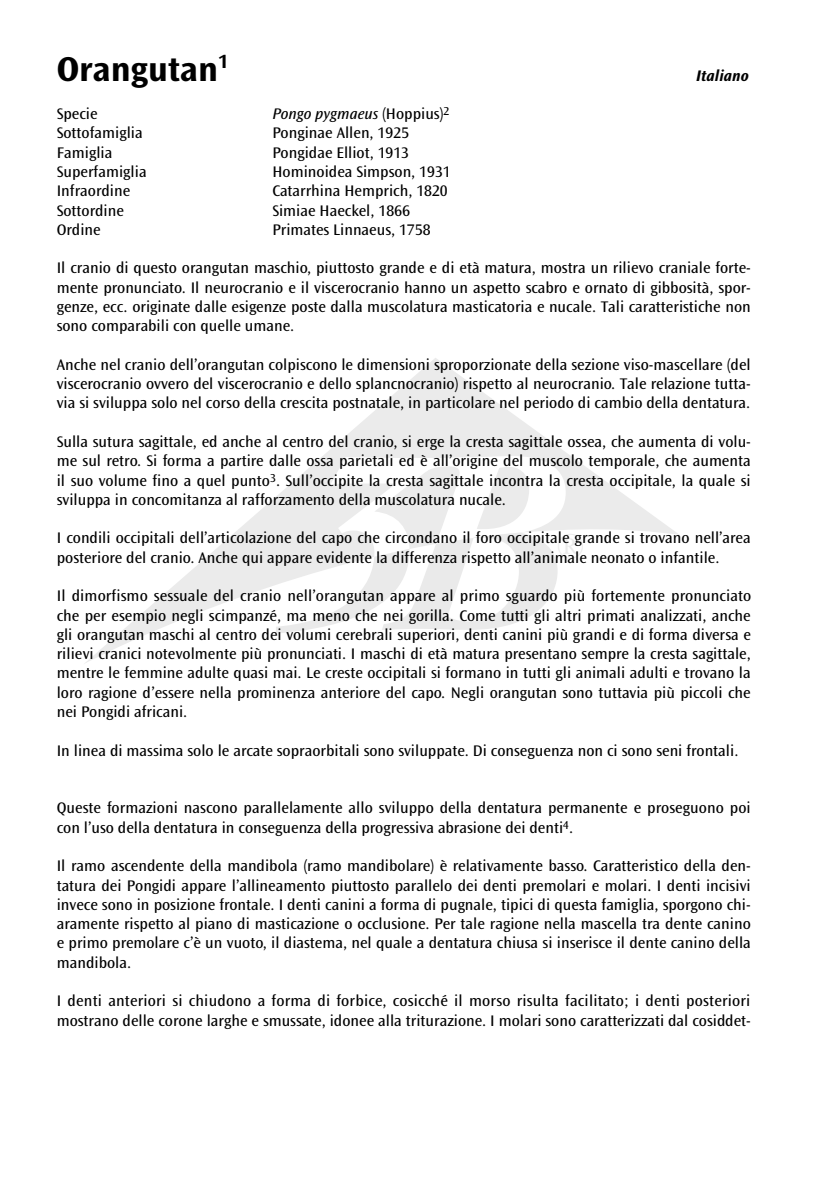
<style>
.page{position:relative;width:836px;height:1191px;background:#fff}
.page>*{position:absolute;margin:0;border:0;box-sizing:border-box;transform-origin:0 0}
.t1{font:36.2px "Perpetua";color:#eaeaea}
.Titel_Linke_Seite{font:700 36px "Ocean Sans";color:#000}
.Fließtext{font:16px/19.2px "Ocean Sans";color:#000;text-align:justify}
.Fließtext-2{font:italic 16px "Ocean Sans";color:#000}
.Sprache_rechts{font:italic 700 16px "Ocean Sans";color:#000}
.s1{font-style:normal}
</style>
<div class="page">
<svg style="left:85px;top:358px;width:594px;height:305px"></svg>
<svg style="left:276px;top:456px;width:289px;height:177px"></svg>
<p class="Titel_Linke_Seite" style="left:57px;top:49px;width:173px">Orangutan<sup>1</sup></p>
<p class="Sprache_rechts" style="left:695px;top:66px;width:54px">Italiano</p>
<p class="Fließtext" style="left:57px;top:104px;width:42px">Specie</p>
<p class="Fließtext-2" style="left:272px;top:105px;width:178px">Pongo pygmaeus <span class="s1">(Hoppius)</span><sup>2</sup></p>
<p class="Fließtext" style="left:57px;top:124px;width:87px">Sottofamiglia</p>
<p class="Fließtext" style="left:272px;top:124px;width:138px">Ponginae Allen, 1925</p>
<p class="Fließtext" style="left:57px;top:143px;width:57px">Famiglia</p>
<p class="Fließtext" style="left:272px;top:143px;width:138px">Pongidae Elliot, 1913</p>
<p class="Fließtext" style="left:57px;top:162px;width:91px">Superfamiglia</p>
<p class="Fließtext" style="left:272px;top:162px;width:180px">Hominoidea Simpson, 1931</p>
<p class="Fließtext" style="left:57px;top:182px;width:75px">Infraordine</p>
<p class="Fließtext" style="left:272px;top:182px;width:177px">Catarrhina Hemprich, 1820</p>
<p class="Fließtext" style="left:57px;top:201px;width:69px">Sottordine</p>
<p class="Fließtext" style="left:272px;top:201px;width:139px">Simiae Haeckel, 1866</p>
<p class="Fließtext" style="left:57px;top:220px;width:45px">Ordine</p>
<p class="Fließtext" style="left:272px;top:220px;width:159px">Primates Linnaeus, 1758</p>
<p class="Fließtext" style="left:57px;top:259px;width:695px">Il cranio di questo orangutan maschio, piuttosto grande e di età matura, mostra un rilievo craniale forte&shy;mente pronunciato. Il neurocranio e il viscerocranio hanno un aspetto scabro e ornato di gibbosità, spor&shy;genze, ecc. originate dalle esigenze poste dalla muscolatura masticatoria e nucale. Tali caratteristiche non sono comparabili con quelle umane.</p>
<p class="Fließtext" style="left:57px;top:355px;width:695px">Anche nel cranio dell’orangutan colpiscono le dimensioni sproporzionate della sezione viso-mascellare (del viscerocranio ovvero del viscerocranio e dello splancnocranio) rispetto al neurocranio. Tale relazione tutta&shy;via si sviluppa solo nel corso della crescita postnatale, in particolare nel periodo di cambio della dentatura.</p>
<p class="Fließtext" style="left:57px;top:432px;width:695px">Sulla sutura sagittale, ed anche al centro del cranio, si erge la cresta sagittale ossea, che aumenta di volu&shy;me sul retro. Si forma a partire dalle ossa parietali ed è all’origine del muscolo temporale, che aumenta il suo volume fino a quel punto<sup>3</sup>. Sull’occipite la cresta sagittale incontra la cresta occipitale, la quale si sviluppa in concomitanza al rafforzamento della muscolatura nucale.</p>
<p class="Fließtext" style="left:57px;top:529px;width:695px">I condili occipitali dell’articolazione del capo che circondano il foro occipitale grande si trovano nell’area posteriore del cranio. Anche qui appare evidente la differenza rispetto all’animale neonato o infantile.</p>
<p class="Fließtext" style="left:57px;top:586px;width:695px">Il dimorfismo sessuale del cranio nell’orangutan appare al primo sguardo più fortemente pronunciato che per esempio negli scimpanzé, ma meno che nei gorilla. Come tutti gli altri primati analizzati, anche gli orangutan maschi al centro dei volumi cerebrali superiori, denti canini più grandi e di forma diversa e rilievi cranici notevolmente più pronunciati. I maschi di età matura presentano sempre la cresta sagittale, mentre le femmine adulte quasi mai. Le creste occipitali si formano in tutti gli animali adulti e trovano la loro ragione d’essere nella prominenza anteriore del capo. Negli orangutan sono tuttavia più piccoli che nei Pongidi africani.</p>
<p class="Fließtext" style="left:57px;top:741px;width:682px">In linea di massima solo le arcate sopraorbitali sono sviluppate. Di conseguenza non ci sono seni frontali.</p>
<h1 class="t1" style="left:556px;top:529px;width:29px">®</h1>
<p class="Fließtext" style="left:57px;top:798px;width:695px">Queste formazioni nascono parallelamente allo sviluppo della dentatura permanente e proseguono poi con l’uso della dentatura in conseguenza della progressiva abrasione dei denti<sup>4</sup>.</p>
<p class="Fließtext" style="left:57px;top:856px;width:695px">Il ramo ascendente della mandibola (ramo mandibolare) è relativamente basso. Caratteristico della den&shy;tatura dei Pongidi appare l’allineamento piuttosto parallelo dei denti premolari e molari. I denti incisivi invece sono in posizione frontale. I denti canini a forma di pugnale, tipici di questa famiglia, sporgono chi&shy;aramente rispetto al piano di masticazione o occlusione. Per tale ragione nella mascella tra dente canino e primo premolare c’è un vuoto, il diastema, nel quale a dentatura chiusa si inserisce il dente canino della mandibola.</p>
<p class="Fließtext" style="left:57px;top:991px;width:695px">I denti anteriori si chiudono a forma di forbice, cosicché il morso risulta facilitato; i denti posteriori mostrano delle corone larghe e smussate, idonee alla triturazione. I molari sono caratterizzati dal cosiddet-</p>
</div>
